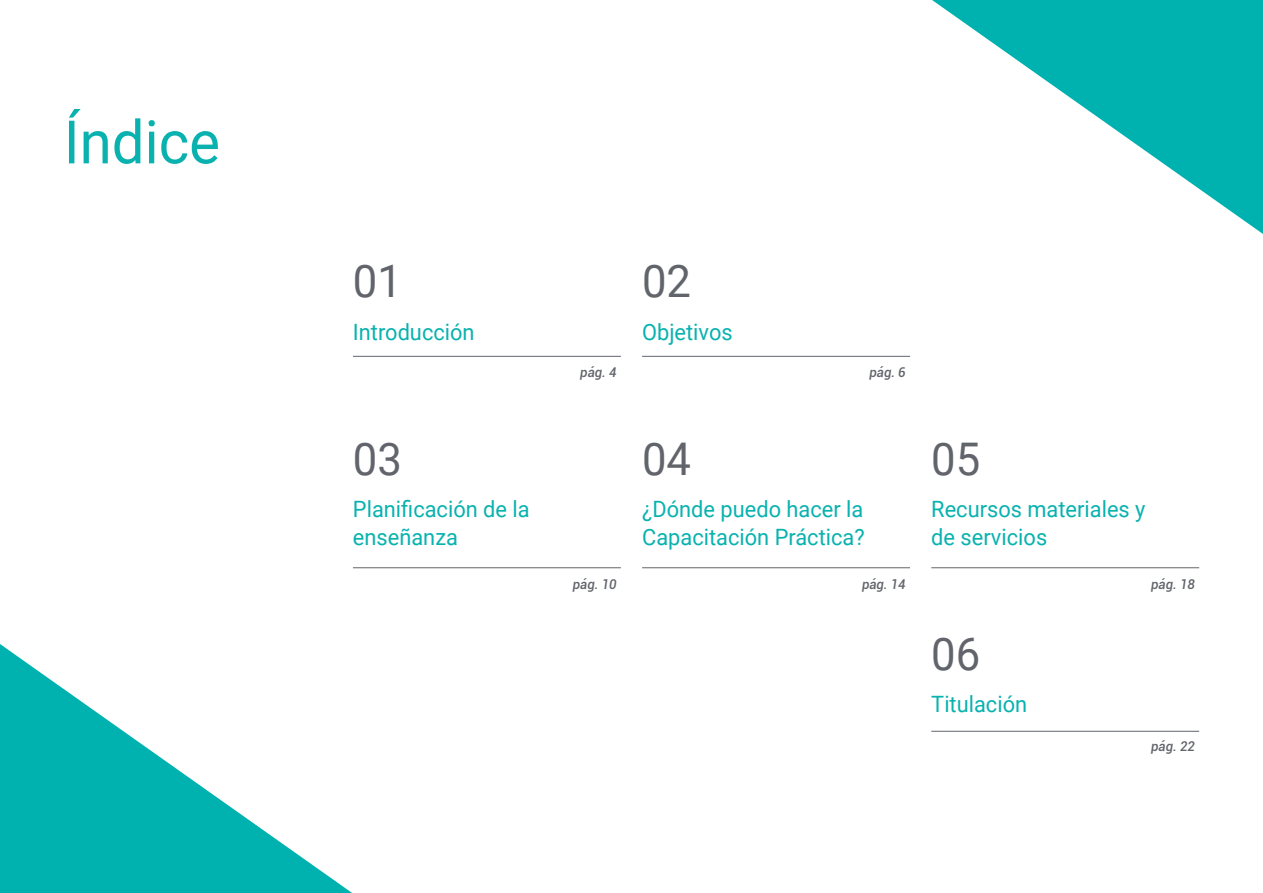
<style>
.page{position:relative;width:1263px;height:893px;background:#fff}
.page>*{position:absolute;margin:0;border:0;box-sizing:border-box;transform-origin:0 0}
.t1{font:60px "Roboto";color:#09b2af}
.t2{font:45px "Roboto";color:#61646a}
.t3{font:22.5px/28.5px "Roboto";color:#09b2af}
.t4{font:italic 500 13.5px "Roboto";color:#61646a}
</style>
<div class="page">
<svg style="left:0;top:644px;width:352px;height:249px"></svg>
<svg style="left:932px;top:0;width:331px;height:234px"></svg>
<hr style="left:353px;top:356px;width:268px;height:1px;background:#61646a">
<hr style="left:931px;top:567px;width:268px;height:1px;background:#61646a">
<hr style="left:642px;top:356px;width:268px;height:1px;background:#61646a">
<hr style="left:642px;top:567px;width:268px;height:1px;background:#61646a">
<hr style="left:931px;top:731px;width:268px;height:1px;background:#61646a">
<hr style="left:353px;top:567px;width:268px;height:1px;background:#61646a">
<h1 class="t1" style="left:64px;top:100px;width:158px">Índice</h1>
<h2 class="t2" style="left:353px;top:250px;width:51px">01</h2>
<h2 class="t2" style="left:642px;top:250px;width:51px">02</h2>
<p class="t3" style="left:353px;top:316px;width:123px">Introducción</p>
<p class="t3" style="left:642px;top:316px;width:92px">Objetivos</p>
<p class="t4" style="left:580px;top:363px;width:38px">pág. 4</p>
<p class="t4" style="left:869px;top:363px;width:38px">pág. 6</p>
<h2 class="t2" style="left:353px;top:427px;width:51px">03</h2>
<h2 class="t2" style="left:642px;top:427px;width:51px">04</h2>
<h2 class="t2" style="left:931px;top:427px;width:51px">05</h2>
<p class="t3" style="left:353px;top:494px;width:178px">Planificación de la enseñanza</p>
<p class="t3" style="left:642px;top:494px;width:224px">¿Dónde puedo hacer la<br>Capacitación Práctica?</p>
<p class="t3" style="left:931px;top:494px;width:216px">Recursos materiales y de servicios</p>
<p class="t4" style="left:573px;top:575px;width:45px">pág. 10</p>
<p class="t4" style="left:862px;top:575px;width:45px">pág. 14</p>
<p class="t4" style="left:1151px;top:575px;width:45px">pág. 18</p>
<h2 class="t2" style="left:931px;top:623px;width:51px">06</h2>
<p class="t3" style="left:931px;top:689px;width:97px">Titulación</p>
<p class="t4" style="left:1151px;top:737px;width:45px">pág. 22</p>
</div>
